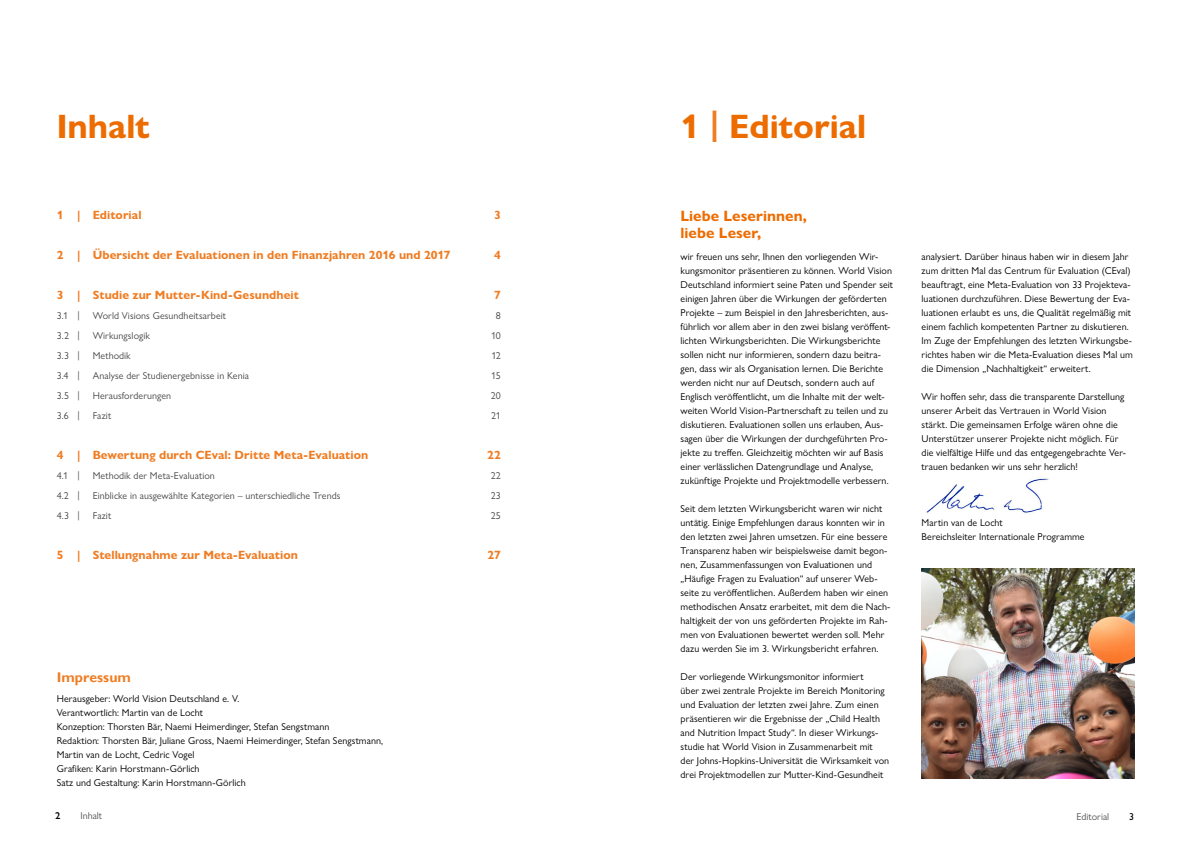
<style>
.page{position:relative;width:1191px;height:842px;background:#fff}
.page>*{position:absolute;margin:0;border:0;box-sizing:border-box;transform-origin:0 0}
.t1{font:700 34px "Gill Sans Nova";color:#ed6c00}
.t2{font:700 15px/17px "Gill Sans Nova";letter-spacing:.005em;color:#ed6c00}
.t3{font:700 14px "Gill Sans";letter-spacing:.005em;color:#ef7c22}
.t4{font:700 12px "Gill Sans Nova";letter-spacing:.005em;color:#ef7c22}
.t5{font:10px/14px "Gill Sans Nova";letter-spacing:.005em;color:#000}
.t6{font:10px "Gill Sans Nova";letter-spacing:.005em;color:#484847}
.t7{font:10px "Gill Sans Nova";color:#565655}
.t8{font:600 10px "Gill Sans Nova";color:#000}
.t9{font:500 10px "Gill Sans Nova";color:#000}
.s1{color:#ef7c22}
</style>
<div class="page">
<img style="left:921px;top:569px;width:213px;height:209px">
<img style="left:926px;top:478px;width:123px;height:36px">
<h1 class="t1" style="left:57px;top:105px;width:95px">Inhalt</h1>
<h1 class="t1" style="left:680px;top:105px;width:187px">1 <span class="s1">|</span> Editorial</h1>
<p class="t4" style="left:57px;top:208px;width:86px">1 | Editorial</p>
<p class="t4" style="left:494px;top:208px;width:8px">3</p>
<p class="t4" style="left:57px;top:248px;width:395px">2 | Übersicht der Evaluationen in den Finanzjahren 2016 und 2017</p>
<p class="t4" style="left:494px;top:248px;width:8px">4</p>
<p class="t4" style="left:57px;top:288px;width:244px">3 | Studie zur Mutter-Kind-Gesundheit</p>
<p class="t4" style="left:494px;top:288px;width:8px">7</p>
<p class="t6" style="left:57px;top:310px;width:25px">3.1 |</p>
<p class="t6" style="left:93px;top:310px;width:135px">World Visions Gesundheitsarbeit</p>
<p class="t6" style="left:496px;top:310px;width:6px">8</p>
<p class="t6" style="left:57px;top:330px;width:25px">3.2 |</p>
<p class="t6" style="left:93px;top:330px;width:59px">Wirkungslogik</p>
<p class="t6" style="left:491px;top:330px;width:11px">10</p>
<p class="t6" style="left:57px;top:350px;width:25px">3.3 |</p>
<p class="t6" style="left:93px;top:350px;width:40px">Methodik</p>
<p class="t6" style="left:491px;top:350px;width:11px">12</p>
<p class="t6" style="left:57px;top:370px;width:25px">3.4 |</p>
<p class="t6" style="left:93px;top:370px;width:158px">Analyse der Studienergebnisse in Kenia</p>
<p class="t6" style="left:491px;top:370px;width:11px">15</p>
<p class="t6" style="left:57px;top:390px;width:25px">3.5 |</p>
<p class="t6" style="left:93px;top:390px;width:80px">Herausforderungen</p>
<p class="t6" style="left:491px;top:390px;width:12px">20</p>
<p class="t6" style="left:57px;top:410px;width:25px">3.6 |</p>
<p class="t6" style="left:93px;top:410px;width:20px">Fazit</p>
<p class="t6" style="left:491px;top:410px;width:11px">21</p>
<p class="t4" style="left:57px;top:448px;width:313px">4 | Bewertung durch CEval: Dritte Meta-Evaluation</p>
<p class="t4" style="left:487px;top:448px;width:15px">22</p>
<p class="t6" style="left:57px;top:470px;width:25px">4.1 |</p>
<p class="t6" style="left:93px;top:470px;width:124px">Methodik der Meta-Evaluation</p>
<p class="t6" style="left:491px;top:470px;width:12px">22</p>
<p class="t6" style="left:57px;top:490px;width:25px">4.2 |</p>
<p class="t6" style="left:93px;top:490px;width:249px">Einblicke in ausgewählte Kategorien – unterschiedliche Trends</p>
<p class="t6" style="left:491px;top:490px;width:12px">23</p>
<p class="t6" style="left:57px;top:510px;width:25px">4.3 |</p>
<p class="t6" style="left:93px;top:510px;width:20px">Fazit</p>
<p class="t6" style="left:491px;top:510px;width:12px">25</p>
<p class="t4" style="left:57px;top:548px;width:243px">5 | Stellungnahme zur Meta-Evaluation</p>
<p class="t4" style="left:487px;top:548px;width:15px">27</p>
<h3 class="t3" style="left:57px;top:669px;width:76px">Impressum</h3>
<p class="t5" style="left:57px;top:692px;width:328px">Herausgeber: World Vision Deutschland e. V.<br>Verantwortlich: Martin van de Locht<br>Konzeption: Thorsten Bär, Naemi Heimerdinger, Stefan Sengstmann<br>Redaktion: Thorsten Bär, Juliane Gross, Naemi Heimerdinger, Stefan Sengstmann, Martin van de Locht, Cedric Vogel<br>Grafiken: Karin Horstmann-Görlich<br>Satz und Gestaltung: Karin Horstmann-Görlich</p>
<h2 class="t2" style="left:680px;top:208px;width:128px">Liebe Leserinnen, liebe Leser,</h2>
<p class="t5" style="left:680px;top:250px;width:214px">wir freuen uns sehr, Ihnen den vorliegenden Wir&shy;kungsmonitor präsentieren zu können. World Vision Deutschland informiert seine Paten und Spender seit einigen Jahren über die Wirkungen der geförderten Projekte – zum Beispiel in den Jahresberichten, aus&shy;führlich vor allem aber in den zwei bislang veröffent&shy;lichten Wirkungsberichten. Die Wirkungsberichte sollen nicht nur informieren, sondern dazu beitra&shy;gen, dass wir als Organisation lernen. Die Berichte werden nicht nur auf Deutsch, sondern auch auf Englisch veröffentlicht, um die Inhalte mit der welt&shy;weiten World Vision-Partnerschaft zu teilen und zu diskutieren. Evaluationen sollen uns erlauben, Aus&shy;sagen über die Wirkungen der durchgeführten Pro&shy;jekte zu treffen. Gleichzeitig möchten wir auf Basis einer verlässlichen Datengrundlage und Analyse, zukünftige Projekte und Projektmodelle verbessern.</p>
<p class="t5" style="left:680px;top:502px;width:211px">Seit dem letzten Wirkungsbericht waren wir nicht untätig. Einige Empfehlungen daraus konnten wir in den letzten zwei Jahren umsetzen. Für eine bessere Transparenz haben wir beispielsweise damit begon&shy;nen, Zusammenfassungen von Evaluationen und „Häufige Fragen zu Evaluation“ auf unserer Web&shy;seite zu veröffentlichen. Außerdem haben wir einen methodischen Ansatz erarbeitet, mit dem die Nach&shy;haltigkeit der von uns geförderten Projekte im Rah&shy;men von Evaluationen bewertet werden soll. Mehr dazu werden Sie im 3. Wirkungsbericht erfahren.</p>
<p class="t5" style="left:680px;top:670px;width:210px">Der vorliegende Wirkungsmonitor informiert<br>über zwei zentrale Projekte im Bereich Monitoring und Evaluation der letzten zwei Jahre. Zum einen präsentieren wir die Ergebnisse der „Child Health and Nutrition Impact Study“. In dieser Wirkungs&shy;studie hat World Vision in Zusammenarbeit mit<br>der Johns-Hopkins-Universität die Wirksamkeit von drei Projektmodellen zur Mutter-Kind-Gesundheit</p>
<p class="t5" style="left:921px;top:250px;width:213px">analysiert. Darüber hinaus haben wir in diesem Jahr zum dritten Mal das Centrum für Evaluation (CEval) beauftragt, eine Meta-Evaluation von 33 Projekteva&shy;luationen durchzuführen. Diese Bewertung der Eva&shy;luationen erlaubt es uns, die Qualität regelmäßig mit einem fachlich kompetenten Partner zu diskutieren.<br>Im Zuge der Empfehlungen des letzten Wirkungsbe&shy;richtes haben wir die Meta-Evaluation dieses Mal um die Dimension „Nachhaltigkeit“ erweitert.</p>
<p class="t5" style="left:921px;top:390px;width:206px">Wir hoffen sehr, dass die transparente Darstellung unserer Arbeit das Vertrauen in World Vision stärkt. Die gemeinsamen Erfolge wären ohne die Unterstützer unserer Projekte nicht möglich. Für die vielfältige Hilfe und das entgegengebrachte Ver&shy;trauen bedanken wir uns sehr herzlich!</p>
<p class="t5" style="left:921px;top:516px;width:164px">Martin van de Locht<br>Bereichsleiter Internationale Programme</p>
<p class="t8" style="left:55px;top:810px;width:7px">2</p>
<p class="t7" style="left:80px;top:810px;width:23px">Inhalt</p>
<p class="t7" style="left:1076px;top:810px;width:34px">Editorial</p>
<p class="t9" style="left:1129px;top:810px;width:6px">3</p>
</div>
